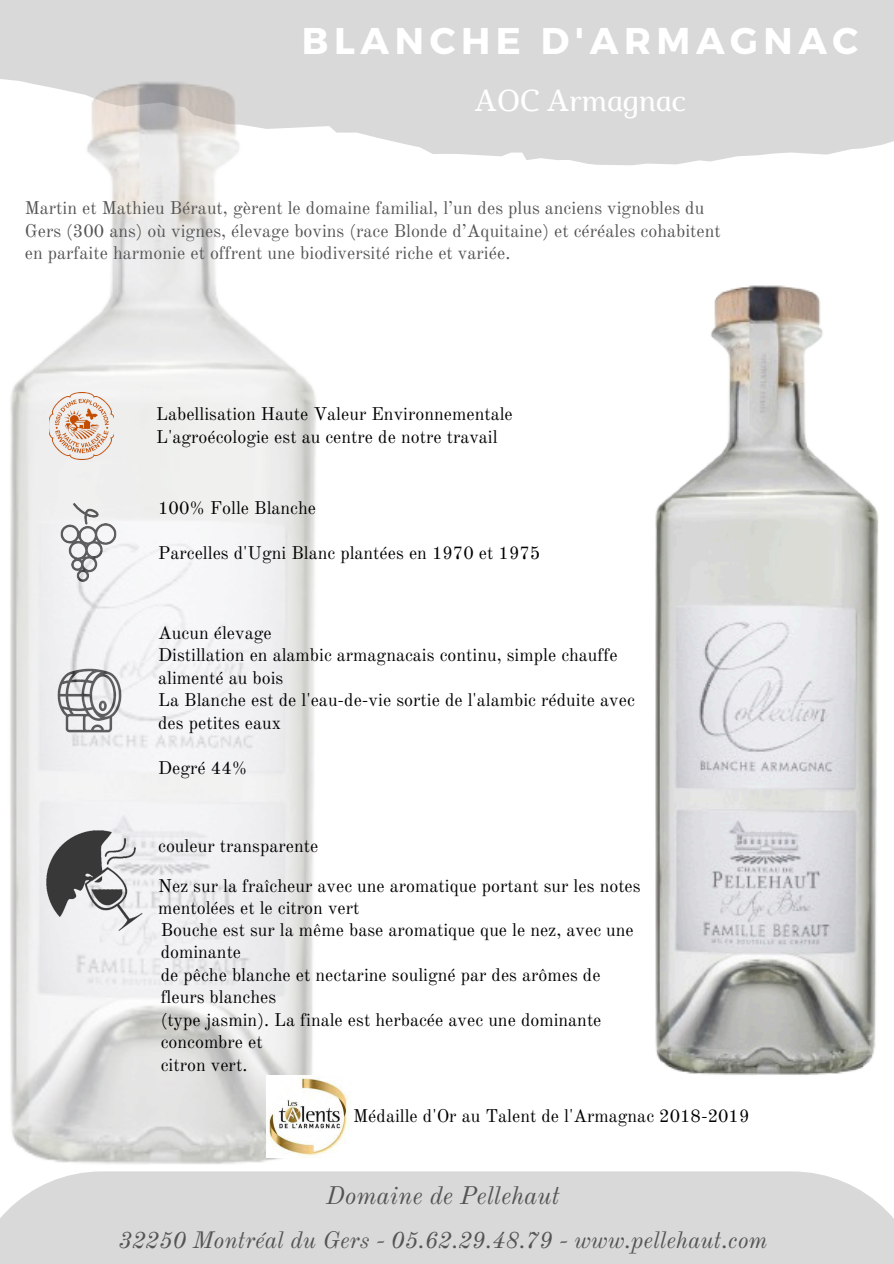
<style>
.page{position:relative;width:894px;height:1264px;background:#fff}
.page>*{position:absolute;margin:0;border:0;box-sizing:border-box;transform-origin:0 0}
.t1{font:700 37.2px "Montserrat";letter-spacing:.15em;color:#fff}
.t2{font:italic 30.15px "Marta";color:#fff}
.t3{font:italic 24.9px "Old Standard";color:#545454}
.t4{font:italic 23.25px "Old Standard";color:#545454}
.t5{font:18px/22.5px "Old Standard";color:#000}
.t6{font:18px/22.5px "Old Standard";color:#545454}
</style>
<div class="page">
<div style="left:0;top:0;width:893px;height:165px;background:#d9d9d9"></div>
<div style="left:0;top:1171px;width:893px;height:92px;background:#d9d9d9"></div>
<img style="left:0;top:8px;width:487px;height:1210px">
<img style="left:32px;top:818px;width:124px;height:124px">
<img style="left:50px;top:393px;width:64px;height:66px">
<img style="left:267px;top:1075px;width:84px;height:82px">
<img style="left:655px;top:285px;width:224px;height:790px">
<h1 class="t1" style="left:302px;top:17px;width:558px">BLANCHE D'ARMAGNAC</h1>
<h2 class="t2" style="left:474px;top:88px;width:213px">AOC Armagnac</h2>
<p class="t6" style="left:25px;top:197px;width:697px">Martin et Mathieu Béraut, gèrent le domaine familial, l’un des plus anciens vignobles du<br>Gers (300 ans) où vignes, élevage bovins (race Blonde d’Aquitaine) et céréales cohabitent en parfaite harmonie et offrent une biodiversité riche et variée.</p>
<p class="t5" style="left:156px;top:403px;width:358px">Labellisation Haute Valeur Environnementale</p>
<p class="t5" style="left:156px;top:425px;width:343px">L'agroécologie est au centre de notre travail</p>
<p class="t5" style="left:158px;top:497px;width:159px">100% Folle Blanche</p>
<p class="t5" style="left:158px;top:542px;width:383px">Parcelles d'Ugni Blanc plantées en 1970 et 1975</p>
<p class="t5" style="left:158px;top:621px;width:115px">Aucun élevage</p>
<p class="t5" style="left:158px;top:644px;width:461px">Distillation en alambic armagnacais continu, simple chauffe alimenté au bois</p>
<p class="t5" style="left:158px;top:689px;width:478px">La Blanche est de l'eau-de-vie sortie de l'alambic réduite avec des petites eaux</p>
<p class="t5" style="left:158px;top:756px;width:91px">Degré 44%</p>
<p class="t5" style="left:158px;top:834px;width:162px">couleur transparente</p>
<p class="t5" style="left:158px;top:874px;width:484px">Nez sur la fraîcheur avec une aromatique portant sur les notes</p>
<p class="t5" style="left:158px;top:897px;width:203px">mentolées et le citron vert</p>
<p class="t5" style="left:161px;top:918px;width:474px">Bouche est sur la même base aromatique que le nez, avec une dominante</p>
<p class="t5" style="left:161px;top:963px;width:441px">de pêche blanche et nectarine souligné par des arômes de fleurs blanches</p>
<p class="t5" style="left:161px;top:1008px;width:442px">(type jasmin). La finale est herbacée avec une dominante concombre et</p>
<p class="t5" style="left:161px;top:1053px;width:88px">citron vert.</p>
<p class="t5" style="left:353px;top:1104px;width:397px">Médaille d'Or au Talent de l'Armagnac 2018-2019</p>
<p class="t3" style="left:326px;top:1180px;width:235px">Domaine de Pellehaut</p>
<p class="t4" style="left:118px;top:1225px;width:650px">32250 Montréal du Gers - 05.62.29.48.79 - www.pellehaut.com</p>
</div>
